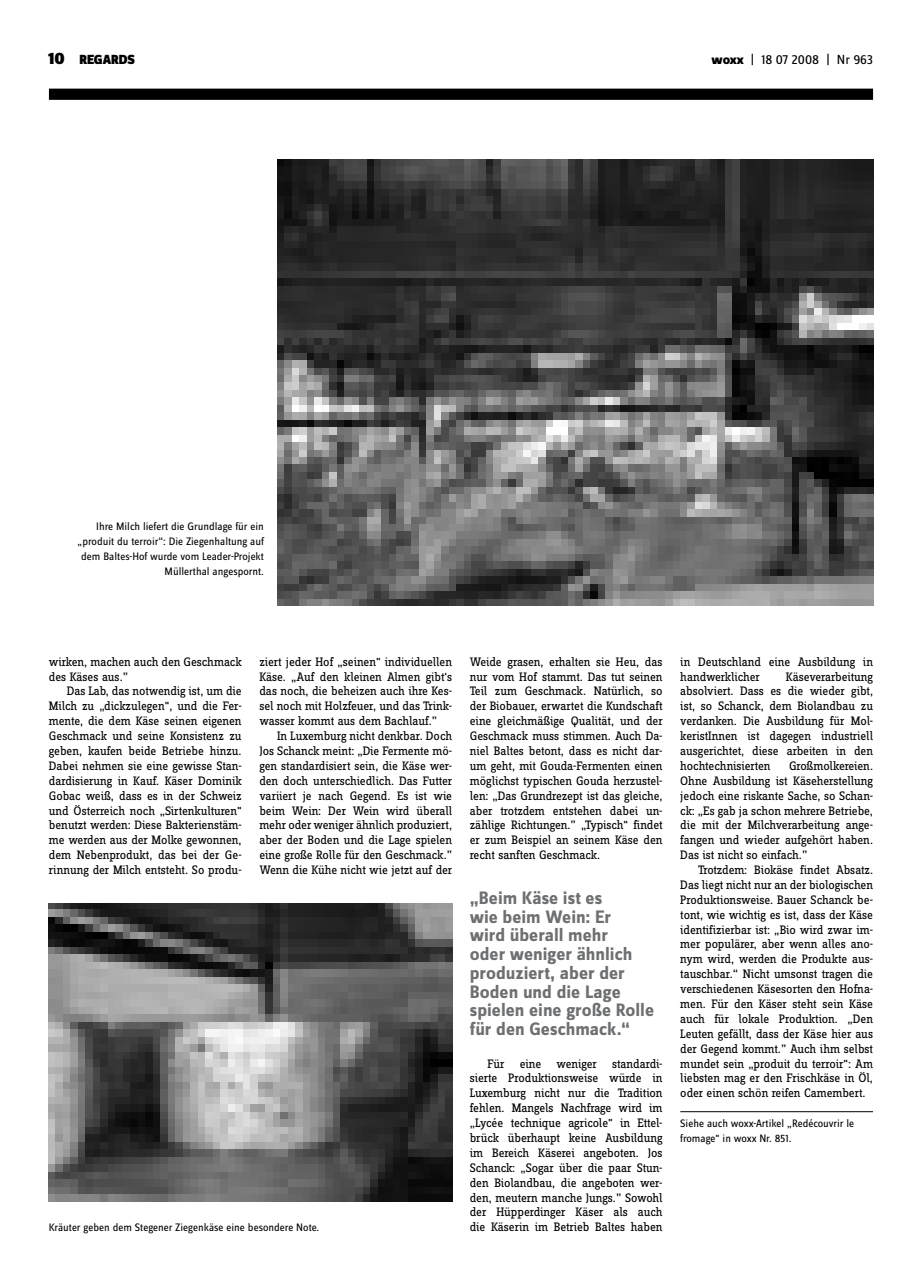
<style>
.page{position:relative;width:922px;height:1276px;background:#fff}
.page>*{position:absolute;margin:0;border:0;box-sizing:border-box;transform-origin:0 0}
.t1{font:700 18.75px/18.8px "Zine Sans Dis";color:#6d6f71}
.t2{font:13.75px "Zine Sans Dis";color:#000}
.t3{font:900 13.75px "Zine Sans Dis";letter-spacing:-.01em;color:#000}
.t4{font:12.75px/14.9px "Zine Slab Dis";letter-spacing:-.01em;color:#000;text-align:justify}
.t5{font:11.25px/14.9px "Zine Sans Dis";color:#000}
.s1{font-size:17.5px}
.s2{font-weight:800}
</style>
<div class="page">
<hr style="left:680px;top:1111px;width:192px;height:1px;background:#000">
<div style="left:49px;top:89px;width:823px;height:11px;background:#000"></div>
<img style="left:277px;top:159px;width:595px;height:447px">
<img style="left:49px;top:904px;width:403px;height:297px">
<p class="t3" style="left:48px;top:53px;width:88px"><span class="s1">10</span> REGARDS</p>
<p class="t2" style="left:711px;top:53px;width:163px"><span class="s2">woxx</span> | 18 07 2008 | Nr 963</p>
<p class="t5" style="left:78px;top:520px;width:188px;text-align:right">Ihre Milch liefert die Grundlage für ein „produit du terroir“: Die Ziegenhaltung auf dem Baltes-Hof wurde vom Leader-Projekt Müllerthal angespornt.</p>
<p class="t4" style="left:49px;top:655px;width:194px">wirken, machen auch den Geschmack des Käses aus.”</p>
<p class="t4" style="left:49px;top:684px;width:194px;text-indent:18px">Das Lab, das notwendig ist, um die Milch zu „dickzulegen", und die Fer&shy;mente, die dem Käse seinen eigenen Geschmack und seine Konsistenz zu geben, kaufen beide Betriebe hinzu.<br>Dabei nehmen sie eine gewisse Stan&shy;dardisierung in Kauf. Käser Dominik Gobac weiß, dass es in der Schweiz und Österreich noch „Sirtenkulturen" benutzt werden: Diese Bakterienstäm&shy;me werden aus der Molke gewonnen, dem Nebenprodukt, das bei der Ge&shy;rinnung der Milch entsteht. So produ-</p>
<p class="t4" style="left:259px;top:655px;width:194px">ziert jeder Hof „seinen" individuellen Käse. „Auf den kleinen Almen gibt's das noch, die beheizen auch ihre Kes&shy;sel noch mit Holzfeuer, und das Trink&shy;wasser kommt aus dem Bachlauf.”</p>
<p class="t4" style="left:259px;top:729px;width:194px;text-indent:18px">In Luxemburg nicht denkbar. Doch Jos Schanck meint: „Die Fermente mö&shy;gen standardisiert sein, die Käse wer&shy;den doch unterschiedlich. Das Futter variiert je nach Gegend. Es ist wie beim Wein: Der Wein wird überall mehr oder weniger ähnlich produziert, aber der Boden und die Lage spielen eine große Rolle für den Geschmack.” Wenn die Kühe nicht wie jetzt auf der</p>
<p class="t5" style="left:49px;top:1220px;width:272px">Kräuter geben dem Stegener Ziegenkäse eine besondere Note.</p>
<p class="t4" style="left:469px;top:655px;width:194px">Weide grasen, erhalten sie Heu, das nur vom Hof stammt. Das tut seinen Teil zum Geschmack. Natürlich, so der Biobauer, erwartet die Kundschaft eine gleichmäßige Qualität, und der Geschmack muss stimmen. Auch Da&shy;niel Baltes betont, dass es nicht dar&shy;um geht, mit Gouda-Fermenten einen möglichst typischen Gouda herzustel&shy;len: „Das Grundrezept ist das gleiche, aber trotzdem entstehen dabei un&shy;zählige Richtungen.” „Typisch" findet er zum Beispiel an seinem Käse den recht sanften Geschmack.</p>
<h1 class="t1" style="left:469px;top:889px;width:186px">„Beim Käse ist es<br>wie beim Wein: Er<br>wird überall mehr<br>oder weniger ähnlich produziert, aber der<br>Boden und die Lage spielen eine große Rolle für den Geschmack.“</h1>
<p class="t4" style="left:469px;top:1056px;width:194px;text-indent:18px">Für eine weniger standardi&shy;sierte Produktionsweise würde in Luxemburg nicht nur die Tradition fehlen. Mangels Nachfrage wird im „Lycée technique agricole" in Ettel&shy;brück überhaupt keine Ausbildung im Bereich Käserei angeboten. Jos Schanck: „Sogar über die paar Stun&shy;den Biolandbau, die angeboten wer&shy;den, meutern manche Jungs.” Sowohl der Hüpperdinger Käser als auch die Käserin im Betrieb Baltes haben</p>
<p class="t4" style="left:680px;top:655px;width:194px">in Deutschland eine Ausbildung in handwerklicher</p>
<p class="t4" style="left:680px;top:669px;width:194px;text-indent:106px">Käseverarbeitung absolviert. Dass es die wieder gibt, ist, so Schanck, dem Biolandbau zu verdanken. Die Ausbildung für Mol&shy;keristInnen ist dagegen industriell ausgerichtet, diese arbeiten in den hochtechnisierten</p>
<p class="t4" style="left:680px;top:759px;width:194px;text-indent:109px">Großmolkereien.<br>Ohne Ausbildung ist Käseherstellung jedoch eine riskante Sache, so Schan&shy;ck: „Es gab ja schon mehrere Betriebe, die mit der Milchverarbeitung ange&shy;fangen und wieder aufgehört haben.<br>Das ist nicht so einfach.”</p>
<p class="t4" style="left:680px;top:863px;width:194px;text-indent:18px">Trotzdem: Biokäse findet Absatz.<br>Das liegt nicht nur an der biologischen Produktionsweise. Bauer Schanck be&shy;tont, wie wichtig es ist, dass der Käse identifizierbar ist: „Bio wird zwar im&shy;mer populärer, aber wenn alles ano&shy;nym wird, werden die Produkte aus&shy;tauschbar.“ Nicht umsonst tragen die verschiedenen Käsesorten den Hofna&shy;men. Für den Käser steht sein Käse auch für lokale Produktion. „Den Leuten gefällt, dass der Käse hier aus der Gegend kommt.” Auch ihm selbst mundet sein „produit du terroir": Am liebsten mag er den Frischkäse in Öl, oder einen schön reifen Camembert.</p>
<p class="t5" style="left:680px;top:1116px;width:175px">Siehe auch woxx-Artikel „Redécouvrir le fromage" in woxx Nr. 851.</p>
</div>
